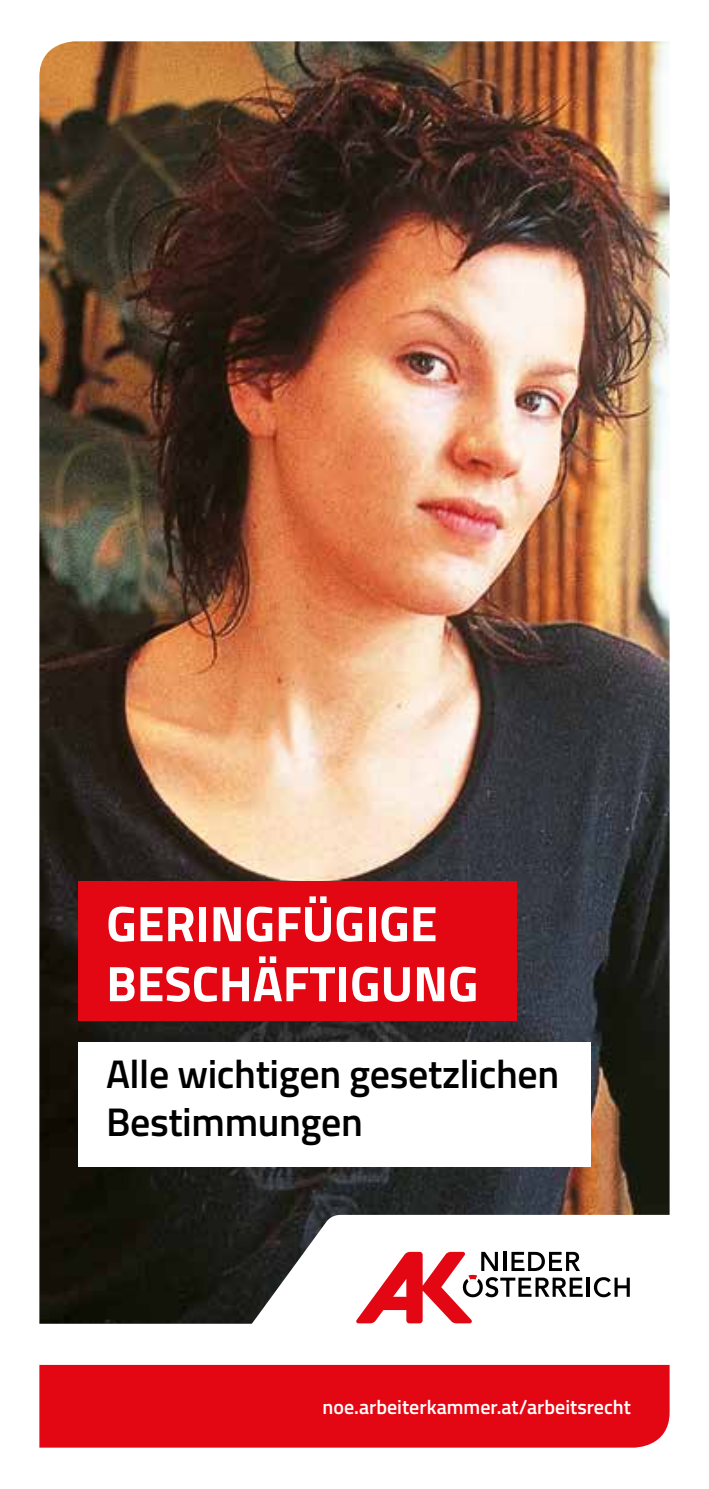
<style>
.page{position:relative;width:709px;height:1489px;background:#fff}
.page>*{position:absolute;margin:0;border:0;box-sizing:border-box;transform-origin:0 0}
.t1{font:700 50px/60px "Titillium";color:#fff}
.t2{font:600 40px/48px "Titillium";letter-spacing:-.01em;color:#000}
.t3{font:600 20px "Titillium";color:#fff}
</style>
<div class="page">
<img style="left:39px;top:41px;width:630px;height:1282px">
<div style="left:39px;top:1364px;width:630px;height:83px;background:#e30613"></div>
<div style="left:79px;top:881px;width:438px;height:139px;background:#e30613"></div>
<svg style="left:227px;top:1214px;width:443px;height:110px"></svg>
<hr style="left:586px;top:1277px;width:4px;height:19px;background:#000">
<svg style="left:594px;top:1276px;width:35px;height:21px"></svg>
<svg style="left:355px;top:1251px;width:227px;height:72px"></svg>
<div style="left:79px;top:1042px;width:512px;height:124px;background:#fff"></div>
<p class="t1" style="left:106px;top:891px;width:374px">GERINGFÜGIGE<br>BESCHÄFTIGUNG</p>
<p class="t2" style="left:106px;top:1048px;width:455px">Alle wichtigen gesetzlichen<br>Bestimmungen</p>
<p class="t3" style="left:322px;top:1391px;width:310px">noe.arbeiterkammer.at/arbeitsrecht</p>
</div>
